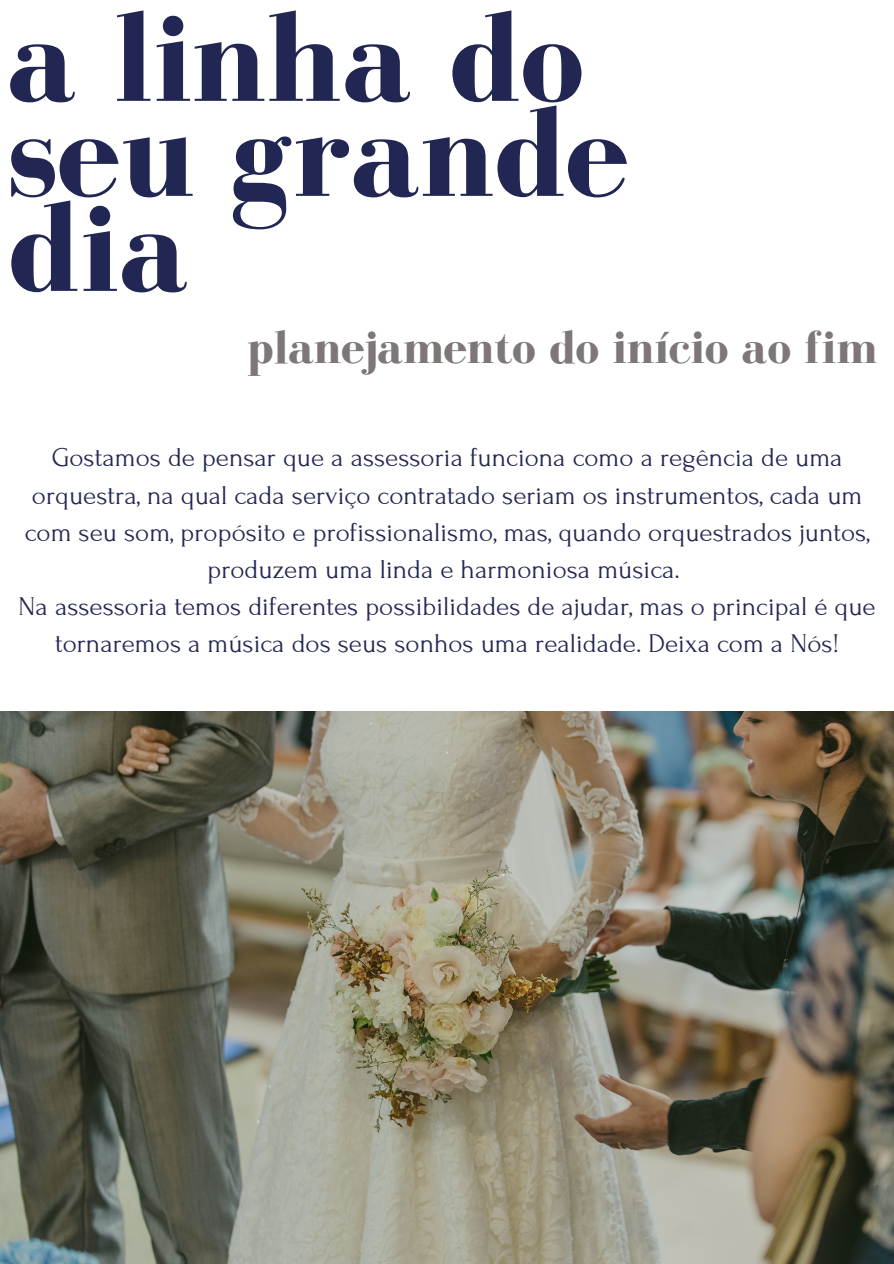
<style>
.page{position:relative;width:894px;height:1264px;background:#fff}
.page>*{position:absolute;margin:0;border:0;box-sizing:border-box;transform-origin:0 0}
.t1{font:700 129.3px/94.9px "Bodoni FLF";color:#212752}
.t2{font:700 48px "Bodoni FLF";color:#7e7777}
.t3{font:27px/37.2px "Forum";color:#212752;text-align:center}
</style>
<div class="page">
<img style="left:0;top:711px;width:893px;height:552px">
<p class="t1" style="left:8px;top:10px;width:622px">a linha do seu grande dia</p>
<p class="t2" style="left:247px;top:320px;width:631px">planejamento do início ao fim</p>
<p class="t3" style="left:25px;top:439px;width:846px">Gostamos de pensar que a assessoria funciona como a regência de uma orquestra, na qual cada serviço contratado seriam os instrumentos, cada um com seu som, propósito e profissionalismo, mas, quando orquestrados juntos, produzem uma linda e harmoniosa música.</p>
<p class="t3" style="left:19px;top:588px;width:858px">Na assessoria temos diferentes possibilidades de ajudar, mas o principal é que tornaremos a música dos seus sonhos uma realidade. Deixa com a Nós!</p>
</div>
